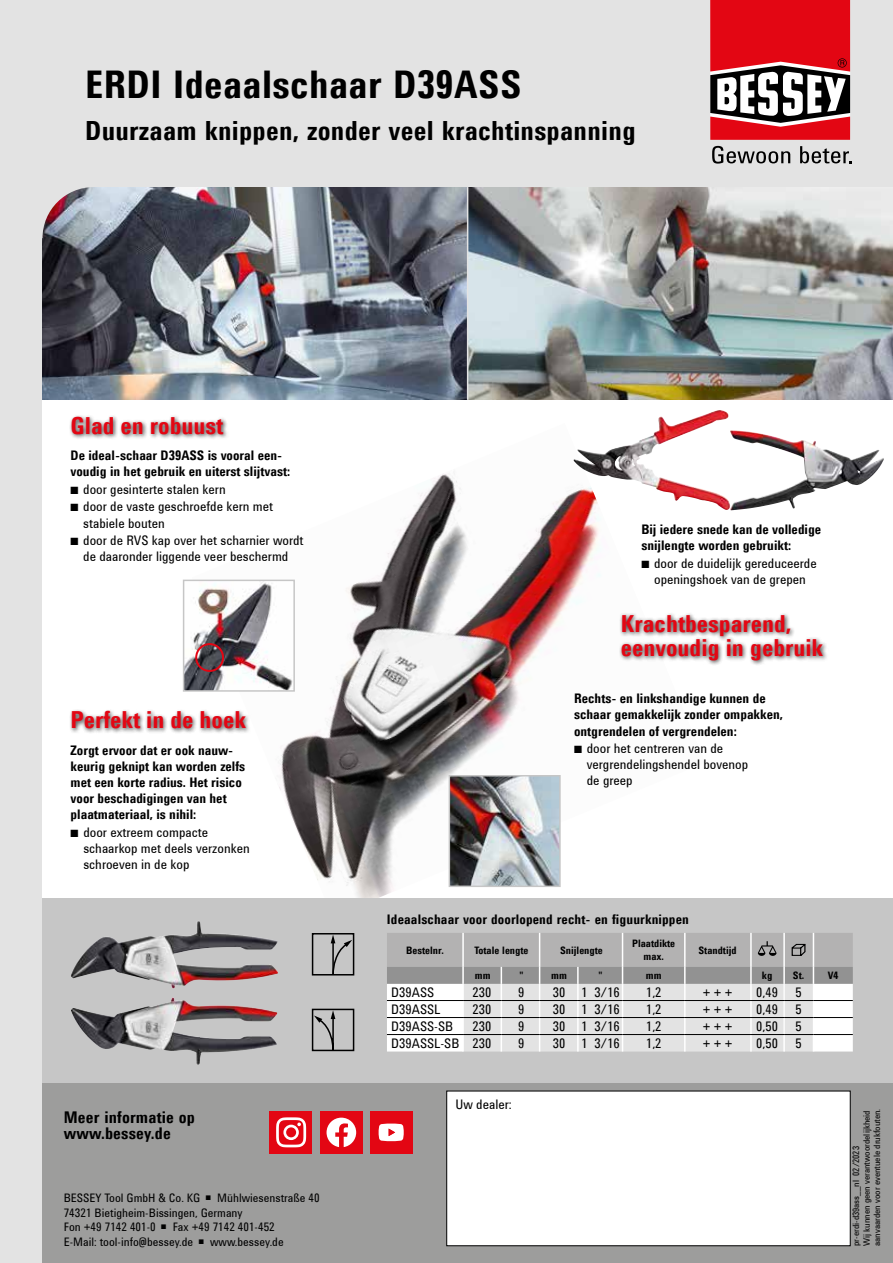
<style>
.page{position:relative;width:893px;height:1263px;background:#e3e3e3}
.page>*{position:absolute;margin:0;border:0;box-sizing:border-box;transform-origin:0 0}
.t1{font:700 39px "Utah WGL Cond";letter-spacing:.01em;color:#000}
.t2{font:700 27px "Utah WGL Cond";letter-spacing:.01em;color:#000}
.t3{font:700 24px/24px "Utah WGL Cond";color:#e30613}
.t4{font:700 16.5px/16.5px "Utah WGL Cond";letter-spacing:.01em;color:#000}
.t5{font:13.5px/16.2px "Utah WGL Cond";color:#000}
.t6{font:700 13.5px/16.2px "Utah WGL Cond";color:#000}
.t7{font:12px/14.4px "Utah WGL Cond";color:#000}
.t8{font:700 10.5px/13.5px "Utah WGL Cond";color:#000;text-align:center}
.t9{font:9px/10.5px "Utah WGL Cond";color:#000}
</style>
<div class="page">
<div style="left:43px;top:204px;width:850px;height:1059px;background:#fff"></div>
<img style="left:192px;top:473px;width:408px;height:425px">
<img style="left:43px;top:187px;width:850px;height:213px">
<img style="left:452px;top:778px;width:106px;height:106px">
<div style="left:449px;top:775px;width:112px;height:112px;border:2px solid #c6c6c6"></div>
<svg style="left:42px;top:187px;width:52px;height:51px"></svg>
<div style="left:43px;top:898px;width:850px;height:365px;background:#c6c6c6"></div>
<div style="left:312px;top:1009px;width:42px;height:42px;border:1px solid #000"></div>
<svg style="left:314px;top:1010px;width:21px;height:41px"></svg>
<svg style="left:312px;top:933px;width:42px;height:42px"></svg>
<hr style="left:467px;top:187px;width:1px;height:213px;background:#e3e3e3">
<img style="left:573px;top:410px;width:157px;height:100px">
<img style="left:186px;top:583px;width:106px;height:106px">
<div style="left:183px;top:580px;width:112px;height:112px;border:2px solid #c6c6c6"></div>
<div style="left:195px;top:643px;width:29px;height:29px;border:2px solid #e30613;border-radius:50%"></div>
<img style="left:71px;top:997px;width:206px;height:68px">
<img style="left:71px;top:921px;width:207px;height:67px">
<div style="left:43px;top:1083px;width:850px;height:180px;background:#9d9d9c"></div>
<div style="left:446px;top:1091px;width:404px;height:155px;background:#fff;border:1px solid #000"></div>
<div style="left:270px;top:1111px;width:42px;height:42px;background:#e30613"></div>
<svg style="left:276px;top:1117px;width:30px;height:30px"></svg>
<div style="left:320px;top:1111px;width:43px;height:42px;background:#e30613"></div>
<svg style="left:327px;top:1118px;width:29px;height:29px"></svg>
<div style="left:370px;top:1111px;width:42px;height:42px;background:#e30613"></div>
<svg style="left:379px;top:1123px;width:25px;height:18px"></svg>
<svg style="left:710px;top:0;width:140px;height:140px;background:#bf3a42"></svg>
<svg style="left:712px;top:146px;width:78px;height:18px"></svg>
<svg style="left:800px;top:146px;width:51px;height:17px"></svg>
<div style="left:69px;top:414px;width:160px;height:26px;background:#000;opacity:.75"></div>
<div style="left:69px;top:709px;width:182px;height:25px;background:#000;opacity:.75"></div>
<svg style="left:387px;top:933px;width:466px;height:118px;background:#c8c8c8"></svg>
<div style="left:619px;top:612px;width:210px;height:54px;background:#000;opacity:.75"></div>
<svg style="left:574px;top:746px;width:8px;height:7px"></svg>
<h1 class="t1" style="left:85px;top:55px;width:438px">ERDI Ideaalschaar D39ASS</h1>
<h2 class="t2" style="left:85px;top:111px;width:552px">Duurzaam knippen, zonder veel krachtinspanning</h2>
<h3 class="t3" style="left:71px;top:412px;width:154px">Glad en robuust</h3>
<p class="t6" style="left:71px;top:447px;width:221px">De ideal-schaar D39ASS is vooral een&shy;voudig in het gebruik en uiterst slijtvast:</p>
<p class="t5" style="left:83px;top:480px;width:191px;line-height:17.5px">door gesinterte stalen kern<br>door de vaste geschroefde kern met</p>
<p class="t5" style="left:83px;top:513px;width:222px;line-height:17.5px">stabiele bouten<br>door de RVS kap over het scharnier wordt</p>
<p class="t5" style="left:83px;top:548px;width:207px">de daaronder liggende veer beschermd</p>
<h3 class="t3" style="left:71px;top:707px;width:177px">Perfekt in de hoek</h3>
<p class="t6" style="left:71px;top:741px;width:176px">Zorgt ervoor dat er ook nauw&shy;keurig geknipt kan worden zelfs met een korte radius. Het risico voor beschadigingen van het plaatmateriaal, is nihil:</p>
<p class="t5" style="left:83px;top:824px;width:168px">door extreem compacte schaarkop met deels verzonken schroeven in de kop</p>
<p class="t4" style="left:64px;top:1108px;width:133px">Meer informatie op www.bessey.de</p>
<p class="t7" style="left:64px;top:1190px;width:138px">BESSEY Tool GmbH &amp; Co. KG</p>
<p class="t7" style="left:64px;top:1190px;width:257px;text-indent:154px">Mühlwiesenstraße 40<br>74321 Bietigheim-Bissingen, Germany<br>Fon +49 7142 401-0</p>
<p class="t7" style="left:64px;top:1219px;width:213px;text-indent:109px">Fax +49 7142 401-452<br>E-Mail: tool-info@bessey.de</p>
<p class="t7" style="left:210px;top:1234px;width:75px">www.bessey.de</p>
<p class="t6" style="left:641px;top:521px;width:181px">Bij iedere snede kan de volledige snijlengte worden gebruikt:</p>
<p class="t5" style="left:654px;top:554px;width:164px">door de duidelijk gereduceerde openingshoek van de grepen</p>
<h3 class="t3" style="left:621px;top:610px;width:204px">Krachtbesparend, eenvoudig in gebruik</h3>
<p class="t6" style="left:574px;top:690px;width:210px">Rechts- en linkshandige kunnen de schaar gemakkelijk zonder ompakken, ontgrendelen of vergrendelen:</p>
<p class="t5" style="left:587px;top:740px;width:163px">door het centreren van de vergrendelingshendel bovenop de greep</p>
<p class="t6" style="left:387px;top:910px;width:303px">Ideaalschaar voor doorlopend recht- en figuurknippen</p>
<p class="t8" style="left:406px;top:943px;width:39px">Bestelnr.</p>
<p class="t8" style="left:474px;top:943px;width:56px">Totale lengte</p>
<p class="t8" style="left:560px;top:943px;width:44px">Snijlengte</p>
<p class="t8" style="left:632px;top:936px;width:44px">Plaatdikte max.</p>
<p class="t8" style="left:698px;top:943px;width:40px">Standtijd</p>
<p class="t8" style="left:475px;top:968px;width:17px">mm</p>
<p class="t8" style="left:646px;top:968px;width:17px">mm</p>
<p class="t8" style="left:762px;top:968px;width:12px">kg</p>
<p class="t8" style="left:793px;top:968px;width:47px">St. V4</p>
<p class="t8" style="left:519px;top:968px;width:5px">"</p>
<p class="t8" style="left:599px;top:968px;width:5px">"</p>
<p class="t8" style="left:551px;top:968px;width:17px">mm</p>
<p class="t5" style="left:391px;top:984px;width:45px">D39ASS</p>
<p class="t5" style="left:473px;top:984px;width:20px">230</p>
<p class="t5" style="left:518px;top:984px;width:8px">9</p>
<p class="t5" style="left:553px;top:984px;width:69px">30 1 3/16</p>
<p class="t5" style="left:646px;top:984px;width:17px">1,2</p>
<p class="t5" style="left:703px;top:984px;width:31px">+ + +</p>
<p class="t5" style="left:756px;top:984px;width:23px">0,49</p>
<p class="t5" style="left:795px;top:984px;width:8px">5</p>
<p class="t5" style="left:391px;top:1001px;width:51px">D39ASSL</p>
<p class="t5" style="left:473px;top:1001px;width:20px">230</p>
<p class="t5" style="left:518px;top:1001px;width:8px">9</p>
<p class="t5" style="left:553px;top:1001px;width:69px">30 1 3/16</p>
<p class="t5" style="left:646px;top:1001px;width:17px">1,2</p>
<p class="t5" style="left:703px;top:1001px;width:31px">+ + +</p>
<p class="t5" style="left:756px;top:1001px;width:23px">0,49</p>
<p class="t5" style="left:795px;top:1001px;width:8px">5</p>
<p class="t5" style="left:391px;top:1018px;width:64px">D39ASS-SB</p>
<p class="t5" style="left:473px;top:1018px;width:20px">230</p>
<p class="t5" style="left:518px;top:1018px;width:8px">9</p>
<p class="t5" style="left:553px;top:1018px;width:69px">30 1 3/16</p>
<p class="t5" style="left:646px;top:1018px;width:17px">1,2</p>
<p class="t5" style="left:703px;top:1018px;width:31px">+ + +</p>
<p class="t5" style="left:756px;top:1018px;width:23px">0,50</p>
<p class="t5" style="left:795px;top:1018px;width:8px">5</p>
<p class="t5" style="left:391px;top:1035px;width:102px">D39ASSL-SB 230</p>
<p class="t5" style="left:518px;top:1035px;width:8px">9</p>
<p class="t5" style="left:553px;top:1035px;width:69px">30 1 3/16</p>
<p class="t5" style="left:646px;top:1035px;width:17px">1,2</p>
<p class="t5" style="left:703px;top:1035px;width:31px">+ + +</p>
<p class="t5" style="left:756px;top:1035px;width:23px">0,50</p>
<p class="t5" style="left:795px;top:1035px;width:8px">5</p>
<p class="t5" style="left:455px;top:1096px;width:58px">Uw dealer:</p>
<p class="t9" style="left:850px;top:1246px;width:139px;rotate:-90deg">pr-erdi-d39ass__nl 02/2023<br>Wij kunnen geen verantwoordelijkheid aanvaarden voor eventuele drukfouten.</p>
</div>
